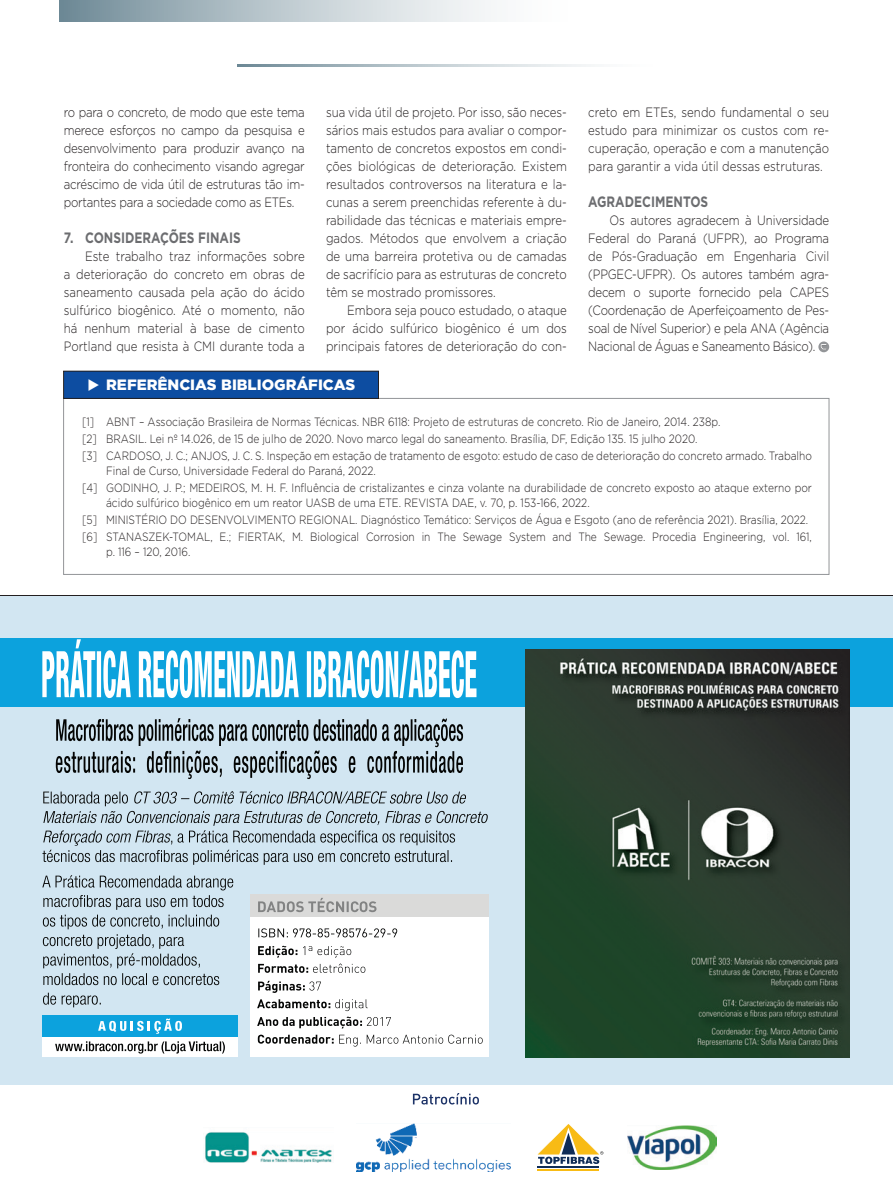
<style>
.page{position:relative;width:893px;height:1191px;background:#fff}
.page>*{position:absolute;margin:0;border:0;box-sizing:border-box;transform-origin:0 0}
.t1{font:700 15px "Gotham";color:#6c6d70;scale:.8 1}
.t2{font:900 15px "Gotham";color:#fff}
.t3{font:300 13.5px/18px "Gotham";color:#231f20;text-align:justify;scale:.85 1}
.t4{font:300 12px/17.1px "Gotham";color:#231f20;scale:.85 1}
</style>
<div class="page">
<div style="left:0;top:596px;width:893px;height:595px;background:#d2e6f2"></div>
<svg style="left:42px;top:791px;width:446px;height:73px"></svg>
<svg style="left:42px;top:875px;width:191px;height:110px"></svg>
<svg style="left:43px;top:992px;width:58px;height:15px"></svg>
<div style="left:0;top:638px;width:893px;height:68px;background:#0ca2dd"></div>
<svg style="left:42px;top:639px;width:434px;height:59px"></svg>
<div style="left:42px;top:1015px;width:196px;height:41px;background:#fff"></div>
<div style="left:42px;top:1015px;width:196px;height:21px;background:#0ca2dd"></div>
<div style="left:0;top:1085px;width:893px;height:106px;background:#fff"></div>
<svg style="left:413px;top:1093px;width:66px;height:11px"></svg>
<div style="left:250px;top:895px;width:238px;height:161px;background:#fff"></div>
<div style="left:250px;top:894px;width:238px;height:23px;background:#dadad9"></div>
<svg style="left:258px;top:898px;width:118px;height:14px"></svg>
<svg style="left:258px;top:928px;width:139px;height:9px"></svg>
<svg style="left:258px;top:945px;width:39px;height:12px"></svg>
<svg style="left:303px;top:946px;width:48px;height:11px"></svg>
<svg style="left:258px;top:963px;width:107px;height:9px"></svg>
<svg style="left:258px;top:980px;width:63px;height:13px"></svg>
<svg style="left:257px;top:999px;width:134px;height:29px"></svg>
<svg style="left:258px;top:1034px;width:225px;height:12px"></svg>
<svg style="left:98px;top:1018px;width:84px;height:15px"></svg>
<svg style="left:55px;top:1041px;width:170px;height:12px"></svg>
<svg style="left:56px;top:718px;width:407px;height:61px"></svg>
<svg style="left:538px;top:1124px;width:65px;height:40px"></svg>
<hr style="left:538px;top:1165px;width:61px;height:2px;background:#0f2c57">
<hr style="left:538px;top:1169px;width:61px;height:2px;background:#f8bb15">
<img style="left:205px;top:1132px;width:127px;height:31px">
<img style="left:357px;top:1123px;width:154px;height:48px">
<img style="left:627px;top:1125px;width:90px;height:45px">
<img style="left:525px;top:650px;width:325px;height:407px">
<hr style="left:237px;top:64px;width:419px;height:2px;background:#6c8895">
<div style="left:60px;top:0;width:511px;height:21px;background:linear-gradient(to right,#77919d,#fff)"></div>
<svg style="left:818px;top:341px;width:11px;height:11px"></svg>
<svg style="left:821px;top:344px;width:6px;height:6px"></svg>
<div style="left:63px;top:398px;width:766px;height:176px;background:#fff;border:1px solid #939598"></div>
<div style="left:64px;top:371px;width:314px;height:27px;background:#0d4da1"></div>
<div style="left:63px;top:371px;width:316px;height:27px;border:1px solid #231f20"></div>
<hr style="left:0;top:595px;width:893px;height:1px;background:#231f20">
<p class="t3" style="left:64px;top:103px;width:285px">ro para o concreto, de modo que este tema merece esforços no campo da pesquisa e desenvolvimento para produzir avanço na fronteira do conhecimento visando agregar acréscimo de vida útil de estruturas tão im&shy;portantes para a sociedade como as ETEs.</p>
<p class="t1" style="left:64px;top:228px;width:223px">7. CONSIDERAÇÕES FINAIS</p>
<p class="t3" style="left:64px;top:247px;width:285px;text-indent:21px">Este trabalho traz informações sobre a deterioração do concreto em obras de saneamento causada pela ação do ácido sulfúrico biogênico. Até o momento, não há nenhum material à base de cimento Portland que resista à CMI durante toda a</p>
<p class="t3" style="left:326px;top:103px;width:285px">sua vida útil de projeto. Por isso, são neces&shy;sários mais estudos para avaliar o compor&shy;tamento de concretos expostos em condi&shy;ções biológicas de deterioração. Existem resultados controversos na literatura e la&shy;cunas a serem preenchidas referente à du&shy;rabilidade das técnicas e materiais empre&shy;gados. Métodos que envolvem a criação de uma barreira protetiva ou de camadas de sacrifício para as estruturas de concreto têm se mostrado promissores.</p>
<p class="t3" style="left:326px;top:301px;width:285px;text-indent:21px">Embora seja pouco estudado, o ataque por ácido sulfúrico biogênico é um dos principais fatores de deterioração do con-</p>
<p class="t2" style="left:87px;top:375px;width:270px">◆ REFERÊNCIAS BIBLIOGRÁFICAS</p>
<p class="t3" style="left:588px;top:103px;width:285px">creto em ETEs, sendo fundamental o seu estudo para minimizar os custos com re&shy;cuperação, operação e com a manutenção para garantir a vida útil dessas estruturas.</p>
<p class="t1" style="left:588px;top:192px;width:151px">AGRADECIMENTOS</p>
<p class="t3" style="left:588px;top:211px;width:285px;text-indent:21px">Os autores agradecem à Universidade Federal do Paraná (UFPR), ao Programa de Pós-Graduação em Engenharia Civil (PPGEC-UFPR). Os autores também agra&shy;decem o suporte fornecido pela CAPES (Coordenação de Aperfeiçoamento de Pes&shy;soal de Nível Superior) e pela ANA (Agência Nacional de Águas e Saneamento Básico).</p>
<p class="t4" style="left:82px;top:412px;width:860px">[1] ABNT – Associação Brasileira de Normas Técnicas. NBR 6118: Projeto de estruturas de concreto. Rio de Janeiro, 2014. 238p.<br>[2] BRASIL. Lei nº 14.026, de 15 de julho de 2020. Novo marco legal do saneamento. Brasília, DF, Edição 135. 15 julho 2020.<br>[3] CARDOSO, J. C.; ANJOS, J. C. S. Inspeção em estação de tratamento de esgoto: estudo de caso de deterioração do concreto armado. Trabalho</p>
<p class="t4" style="left:82px;top:462px;width:860px;text-indent:24px">Final de Curso, Universidade Federal do Paraná, 2022.<br>[4] GODINHO, J. P.; MEDEIROS, M. H. F. Influência de cristalizantes e cinza volante na durabilidade de concreto exposto ao ataque externo por</p>
<p class="t4" style="left:82px;top:494px;width:860px;text-indent:24px">ácido sulfúrico biogênico em um reator UASB de uma ETE. REVISTA DAE, v. 70, p. 153-166, 2022.<br>[5] MINISTÉRIO DO DESENVOLVIMENTO REGIONAL. Diagnóstico Temático: Serviços de Água e Esgoto (ano de referência 2021). Brasília, 2022. [6] STANASZEK-TOMAL, E.; FIERTAK, M. Biological Corrosion in The Sewage System and The Sewage. Procedia Engineering, vol. 161,</p>
<p class="t4" style="left:106px;top:543px;width:101px">p. 116 – 120, 2016.</p>
</div>
